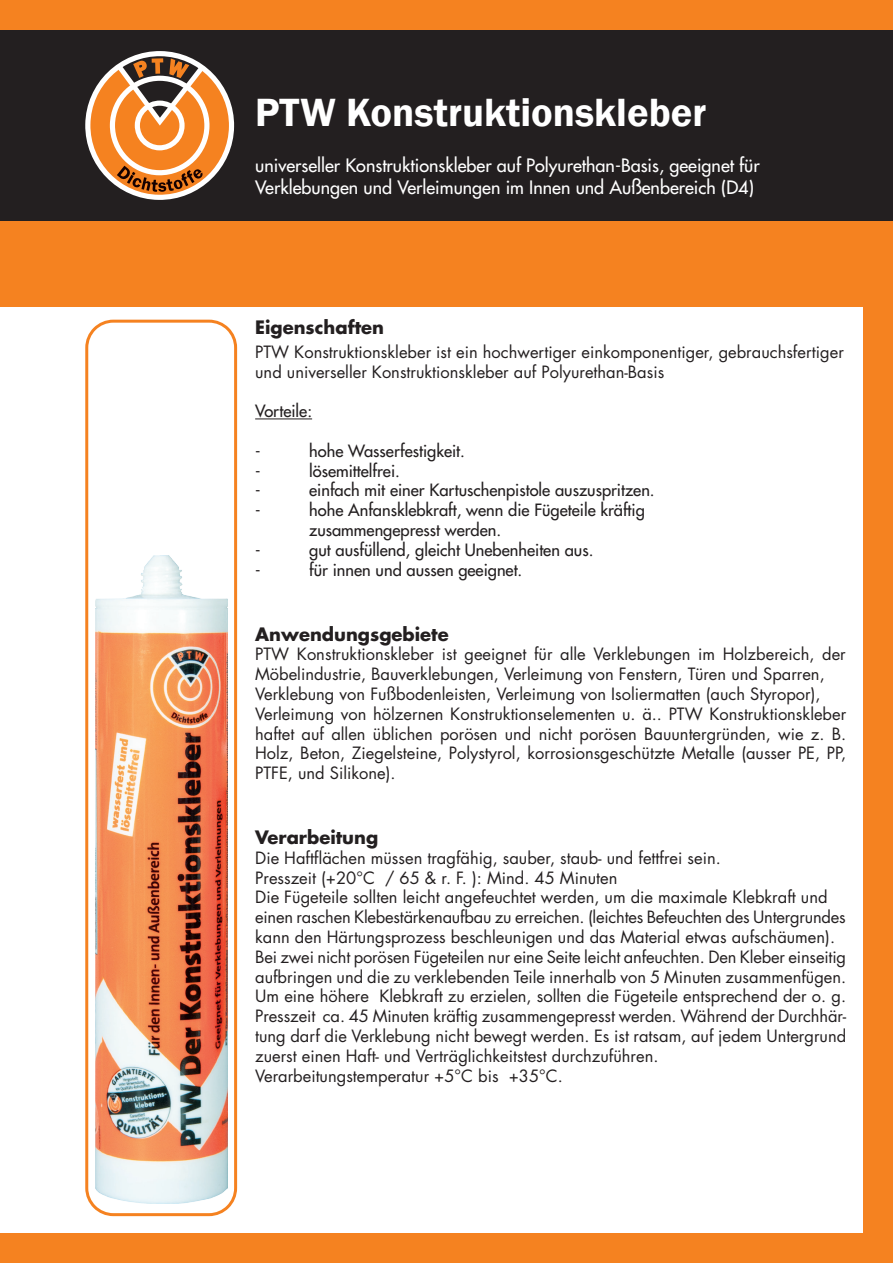
<style>
.page{position:relative;width:893px;height:1263px;background:#fff}
.page>*{position:absolute;margin:0;border:0;box-sizing:border-box;transform-origin:0 0}
.Titel_1{font:600 40.5px "Franklin Gothic";color:#fff}
.Titel_2{font:500 18px/21.6px "Futura Std";color:#fff}
.Fließtext{font:700 18px "Futura Std";color:#231f20}
.Punke{font:700 18px "Futura Std";color:#231f20}
.Fließtext-2{font:16.5px/19.8px "Futura Std";color:#231f20}
.Fließtext-3{font:500 16.5px "Futura Std";color:#231f20}
</style>
<div class="page">
<div style="left:0;top:30px;width:893px;height:191px;background:#231f20"></div>
<div style="left:0;top:221px;width:893px;height:85px;background:#f58220"></div>
<div style="left:0;top:0;width:893px;height:30px;background:#f58220"></div>
<div style="left:0;top:1233px;width:893px;height:30px;background:#f58220"></div>
<div style="left:863px;top:276px;width:30px;height:987px;background:#f58220"></div>
<svg style="left:85px;top:320px;width:152px;height:896px"></svg>
<svg style="left:85px;top:51px;width:150px;height:149px"></svg>
<hr style="left:255px;top:418px;width:57px;height:1px;background:#231f20">
<img style="left:96px;top:555px;width:131px;height:648px">
<p class="Titel_1" style="left:255px;top:88px;width:453px">PTW Konstruktionskleber</p>
<p class="Titel_2" style="left:255px;top:155px;width:506px">universeller Konstruktionskleber auf Polyurethan-Basis, geeignet für<br>Verklebungen und Verleimungen im Innen und Außenbereich (D4)</p>
<p class="Punke" style="left:255px;top:315px;width:130px">Eigenschaften</p>
<p class="Fließtext-2" style="left:255px;top:342px;width:590px">PTW Konstruktionskleber ist ein hochwertiger einkomponentiger, gebrauchsfertiger</p>
<p class="Fließtext-2" style="left:255px;top:362px;width:411px">und universeller Konstruktionskleber auf Polyurethan-Basis</p>
<p class="Fließtext-3" style="left:255px;top:401px;width:58px">Vorteile:</p>
<p class="Fließtext-3" style="left:255px;top:440px;width:7px">-</p>
<p class="Fließtext-3" style="left:309px;top:440px;width:157px">hohe Wasserfestigkeit.</p>
<p class="Fließtext-3" style="left:255px;top:460px;width:7px">-</p>
<p class="Fließtext-3" style="left:309px;top:460px;width:92px">lösemittelfrei.</p>
<p class="Fließtext-3" style="left:255px;top:480px;width:7px">-</p>
<p class="Fließtext-3" style="left:309px;top:480px;width:347px">einfach mit einer Kartuschenpistole auszuspritzen.</p>
<p class="Fließtext-3" style="left:255px;top:500px;width:7px">-</p>
<p class="Fließtext-3" style="left:309px;top:500px;width:337px">hohe Anfansklebkraft, wenn die Fügeteile kräftig</p>
<p class="Fließtext-3" style="left:309px;top:520px;width:194px">zusammengepresst werden.</p>
<p class="Fließtext-3" style="left:255px;top:539px;width:7px">-</p>
<p class="Fließtext-3" style="left:309px;top:539px;width:286px">gut ausfüllend, gleicht Unebenheiten aus.</p>
<p class="Fließtext-3" style="left:255px;top:559px;width:7px">-</p>
<p class="Fließtext-3" style="left:309px;top:559px;width:215px">für innen und aussen geeignet.</p>
<p class="Fließtext" style="left:255px;top:622px;width:195px">Anwendungsgebiete</p>
<p class="Fließtext-2" style="left:255px;top:644px;width:592px">PTW Konstruktionskleber ist geeignet für alle Verklebungen im Holzbereich, der<br>Möbelindustrie, Bauverklebungen, Verleimung von Fenstern, Türen und Sparren,</p>
<p class="Fließtext-2" style="left:255px;top:684px;width:567px">Verklebung von Fußbodenleisten, Verleimung von Isoliermatten (auch Styropor),</p>
<p class="Fließtext-2" style="left:255px;top:704px;width:593px;text-align:justify">Verleimung von hölzernen Konstruktionselementen u. ä.. PTW Konstruktionskleber haftet auf allen üblichen porösen und nicht porösen Bauuntergründen, wie z. B.<br>Holz, Beton, Ziegelsteine, Polystyrol, korrosionsgeschützte Metalle (ausser PE, PP, PTFE, und Silikone).</p>
<p class="Fließtext" style="left:255px;top:825px;width:125px">Verarbeitung</p>
<p class="Fließtext-2" style="left:255px;top:848px;width:467px">Die Haftflächen müssen tragfähig, sauber, staub- und fettfrei sein.</p>
<p class="Fließtext-2" style="left:255px;top:868px;width:364px">Presszeit (+20°C / 65 &amp; r. F. ): Mind. 45 Minuten</p>
<p class="Fließtext-2" style="left:255px;top:887px;width:574px">Die Fügeteile sollten leicht angefeuchtet werden, um die maximale Klebkraft und</p>
<p class="Fließtext-2" style="left:255px;top:907px;width:592px">einen raschen Klebestärkenaufbau zu erreichen. (leichtes Befeuchten des Untergrundes kann den Härtungsprozess beschleunigen und das Material etwas aufschäumen).</p>
<p class="Fließtext-2" style="left:255px;top:947px;width:593px;text-align:justify">Bei zwei nicht porösen Fügeteilen nur eine Seite leicht anfeuchten. Den Kleber einseitig aufbringen und die zu verklebenden Teile innerhalb von 5 Minuten zusammenfügen.<br>Um eine höhere Klebkraft zu erzielen, sollten die Fügeteile entsprechend der o. g.<br>Presszeit ca. 45 Minuten kräftig zusammengepresst werden. Während der Durchhär&shy;tung darf die Verklebung nicht bewegt werden. Es ist ratsam, auf jedem Untergrund zuerst einen Haft- und Verträglichkeitstest durchzuführen.</p>
<p class="Fließtext-2" style="left:255px;top:1066px;width:309px">Verarbeitungstemperatur +5°C bis +35°C.</p>
</div>
